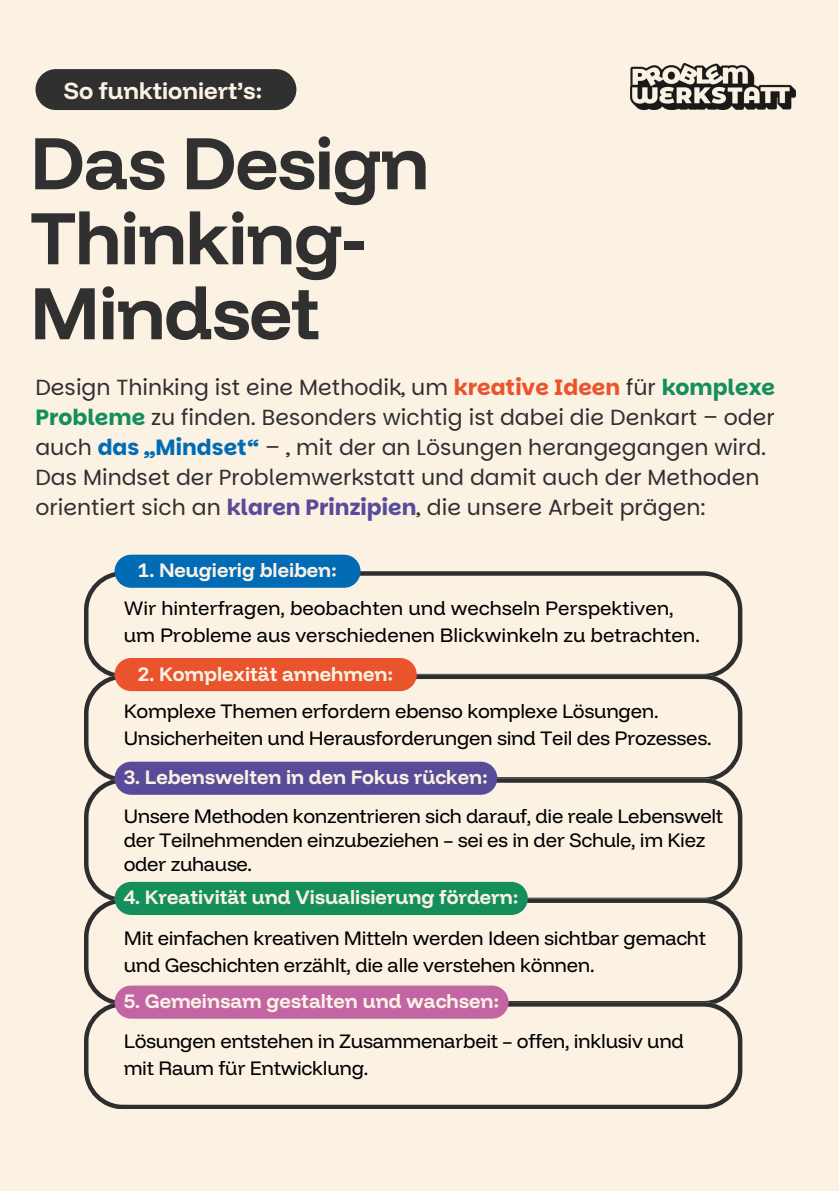
<style>
.page{position:relative;width:839px;height:1191px;background:#fff}
.page>*{position:absolute;margin:0;border:0;box-sizing:border-box;transform-origin:0 0}
.t1{font:700 75.6px/75px "Funnel Display";letter-spacing:-.02em;color:#303031}
.t2{font:700 24px "Funnel Display";color:#fbf2e4}
.t3{font:22px/30px "Parkinsans";color:#303031}
.t4{font:20px "Funnel Display";letter-spacing:-.015em;color:#000}
.t5{font:700 20px "Funnel Display";color:#fbf2e4}
.s1{font-weight:700;color:#e9542d}
.s2{font-weight:700;color:#148f5c}
.s3{font-weight:700;color:#016bb6}
.s4{font-weight:700;color:#584c9a}
</style>
<div class="page">
<div style="left:0;top:0;width:838px;height:1191px;background:#fbf2e4"></div>
<img style="left:630px;top:63px;width:165px;height:47px">
<svg style="left:84px;top:571px;width:658px;height:104px"></svg>
<div style="left:35px;top:69px;width:261px;height:41px;background:#303031;border-radius:20px"></div>
<div style="left:115px;top:555px;width:245px;height:33px;background:#016bb6;border-radius:17px"></div>
<svg style="left:84px;top:675px;width:658px;height:103px"></svg>
<div style="left:115px;top:658px;width:302px;height:33px;background:#e9542d;border-radius:17px"></div>
<svg style="left:84px;top:778px;width:658px;height:120px"></svg>
<div style="left:115px;top:762px;width:382px;height:33px;background:#584c9a;border-radius:17px"></div>
<svg style="left:84px;top:898px;width:658px;height:104px"></svg>
<div style="left:115px;top:882px;width:413px;height:33px;background:#148f5c"></div>
<svg style="left:84px;top:1002px;width:658px;height:107px"></svg>
<div style="left:115px;top:986px;width:393px;height:33px;background:#c364a4;border-radius:17px"></div>
<h1 class="t2" style="left:63px;top:75px;width:201px">So funktioniert’s:</h1>
<h2 class="t1" style="left:30px;top:123px;width:401px">Das Design<br>Thinking-<br>Mindset</h2>
<p class="t3" style="left:35px;top:373px;width:741px">Design Thinking ist eine Methodik, um <span class="s1">kreative Ideen</span> für <span class="s2">komplexe Probleme</span> zu finden. Besonders wichtig ist dabei die Denkart – oder auch <span class="s3">das „Mindset“</span> – , mit der an Lösungen herangegangen wird.<br>Das Mindset der Problemwerkstatt und damit auch der Methoden orientiert sich an <span class="s4">klaren Prinzipien</span>, die unsere Arbeit prägen:</p>
<p class="t5" style="left:138px;top:557px;width:201px">1. Neugierig bleiben:</p>
<h4 class="t4" style="left:124px;top:595px;width:551px">Wir hinterfragen, beobachten und wechseln Perspektiven,</h4>
<p class="t4" style="left:124px;top:622px;width:577px">um Probleme aus verschiedenen Blickwinkeln zu betrachten.</p>
<p class="t5" style="left:138px;top:661px;width:257px">2. Komplexität annehmen:</p>
<h4 class="t4" style="left:124px;top:698px;width:536px">Komplexe Themen erfordern ebenso komplexe Lösungen.</h4>
<p class="t4" style="left:124px;top:725px;width:589px">Unsicherheiten und Herausforderungen sind Teil des Prozesses.</p>
<p class="t5" style="left:124px;top:764px;width:366px">3. Lebenswelten in den Fokus rücken:</p>
<h4 class="t4" style="left:124px;top:803px;width:601px">Unsere Methoden konzentrieren sich darauf, die reale Lebenswelt</h4>
<p class="t4" style="left:124px;top:827px;width:583px">der Teilnehmenden einzubeziehen – sei es in der Schule, im Kiez</p>
<p class="t4" style="left:124px;top:851px;width:130px">oder zuhause.</p>
<p class="t5" style="left:124px;top:884px;width:396px">4. Kreativität und Visualisierung fördern:</p>
<h4 class="t4" style="left:124px;top:925px;width:583px">Mit einfachen kreativen Mitteln werden Ideen sichtbar gemacht</h4>
<p class="t4" style="left:124px;top:952px;width:472px">und Geschichten erzählt, die alle verstehen können.</p>
<p class="t5" style="left:124px;top:988px;width:377px">5. Gemeinsam gestalten und wachsen:</p>
<h4 class="t4" style="left:124px;top:1028px;width:561px">Lösungen entstehen in Zusammenarbeit – offen, inklusiv und</h4>
<p class="t4" style="left:124px;top:1055px;width:246px">mit Raum für Entwicklung.</p>
</div>
